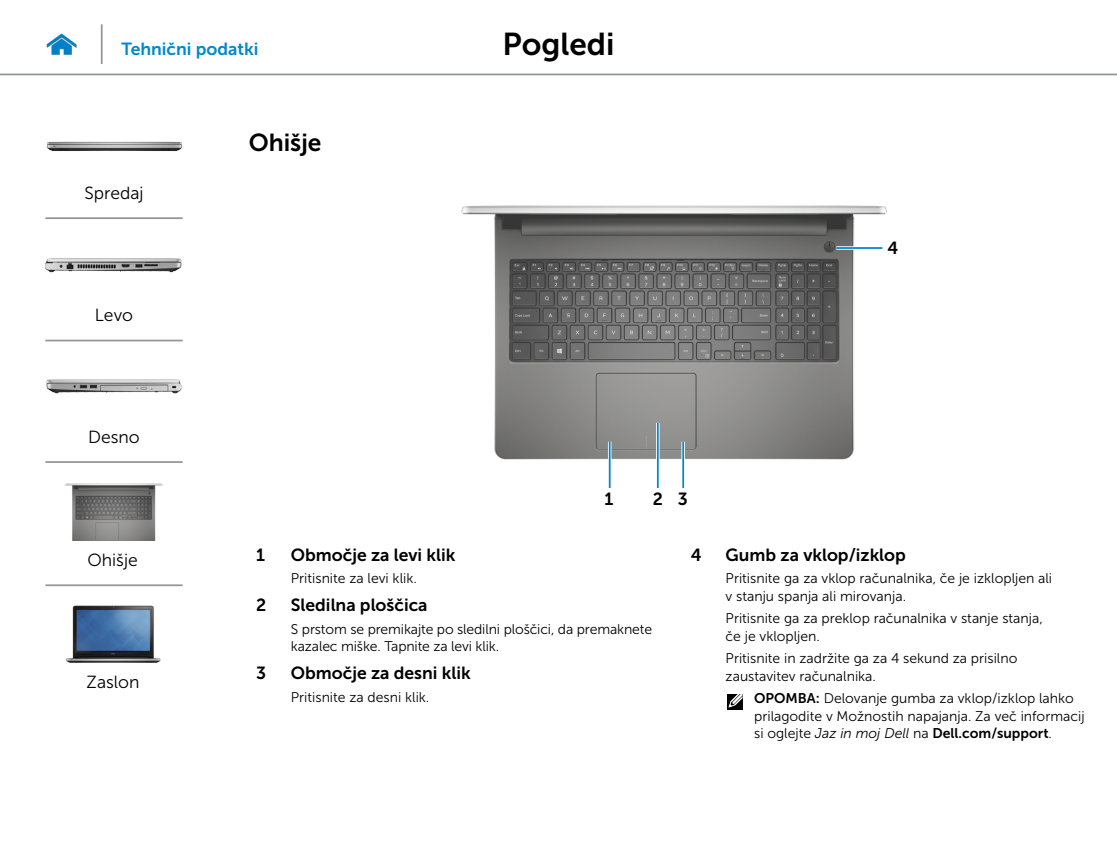
<style>
.page{position:relative;width:1117px;height:844px;background:#fff}
.page>*{position:absolute;margin:0;border:0;box-sizing:border-box;transform-origin:0 0}
.t1{font:31.5px "Museo Sans For Dell 700";color:#000}
.Head2{font:24.5px "Museo Sans For Dell 700";color:#000}
.Callout_Head{font:17.5px "Museo Sans For Dell 700";color:#000}
.t2{font:17.5px "Museo Sans For Dell 300";color:#000}
.t3{font:17.5px "Museo Sans For Dell 700";color:#0087cc}
.Callout-L{font:17.5px "Museo Sans For Dell 700";color:#000}
.Callout_description{font:14px/17.5px "Museo Sans For Dell 300";color:#000}
.Note{font:14px/17.5px "Museo Sans For Dell 300";color:#000}
.s1{font-family:"Museo Sans For Dell 700"}
.s2{font-style:italic}
</style>
<div class="page">
<hr style="left:0;top:74px;width:1116px;height:1px;background:#939598">
<img style="left:46px;top:33px;width:31px;height:22px">
<div style="left:726px;top:693px;width:16px;height:16px;background:#000"></div>
<svg style="left:728px;top:693px;width:14px;height:14px"></svg>
<img style="left:461px;top:205px;width:426px;height:270px">
<svg style="left:836px;top:246px;width:46px;height:4px"></svg>
<hr style="left:836px;top:247px;width:46px;height:2px;background:#0087cc">
<hr style="left:656px;top:422px;width:3px;height:66px;background:#fff">
<hr style="left:656px;top:422px;width:2px;height:66px;background:#0087cc">
<hr style="left:681px;top:441px;width:3px;height:47px;background:#fff">
<hr style="left:682px;top:441px;width:2px;height:47px;background:#0087cc">
<svg style="left:607px;top:441px;width:4px;height:47px"></svg>
<hr style="left:608px;top:441px;width:2px;height:47px;background:#0087cc">
<hr style="left:101px;top:24px;width:2px;height:40px;background:#939598">
<img style="left:46px;top:141px;width:136px;height:10px">
<img style="left:45px;top:258px;width:137px;height:15px">
<img style="left:46px;top:379px;width:136px;height:15px">
<img style="left:64px;top:483px;width:99px;height:57px">
<img style="left:66px;top:605px;width:95px;height:57px">
<hr style="left:45px;top:217px;width:138px;height:2px;background:#939598">
<hr style="left:45px;top:339px;width:138px;height:2px;background:#939598">
<hr style="left:45px;top:461px;width:138px;height:2px;background:#939598">
<hr style="left:45px;top:584px;width:138px;height:2px;background:#939598">
<p class="t3" style="left:122px;top:39px;width:138px">Tehnični podatki</p>
<h1 class="t1" style="left:502px;top:26px;width:114px">Pogledi</h1>
<p class="t2" style="left:84px;top:183px;width:60px">Spredaj</p>
<p class="t2" style="left:95px;top:305px;width:40px">Levo</p>
<p class="t2" style="left:88px;top:428px;width:53px">Desno</p>
<p class="t2" style="left:87px;top:550px;width:52px">Ohišje</p>
<p class="t2" style="left:87px;top:672px;width:54px">Zaslon</p>
<p class="Head2" style="left:249px;top:128px;width:74px">Ohišje</p>
<p class="Callout-L" style="left:604px;top:489px;width:10px">1</p>
<p class="Callout-L" style="left:652px;top:489px;width:12px">2</p>
<p class="Callout-L" style="left:677px;top:489px;width:12px">3</p>
<p class="Callout-L" style="left:887px;top:238px;width:12px">4</p>
<p class="Callout_Head" style="left:256px;top:544px;width:10px">1</p>
<p class="Callout_Head" style="left:291px;top:544px;width:166px">Območje za levi klik</p>
<p class="Callout_description" style="left:291px;top:569px;width:127px">Pritisnite za levi klik.</p>
<p class="Callout_Head" style="left:256px;top:595px;width:12px">2</p>
<p class="Callout_Head" style="left:291px;top:595px;width:138px">Sledilna ploščica</p>
<p class="Callout_description" style="left:291px;top:620px;width:362px">S prstom se premikajte po sledilni ploščici, da premaknete kazalec miške. Tapnite za levi klik.</p>
<p class="Callout_Head" style="left:256px;top:663px;width:12px">3</p>
<p class="Callout_Head" style="left:291px;top:663px;width:181px">Območje za desni klik</p>
<p class="Callout_description" style="left:291px;top:688px;width:140px">Pritisnite za desni klik.</p>
<p class="Callout_Head" style="left:690px;top:544px;width:12px">4</p>
<p class="Callout_Head" style="left:725px;top:544px;width:182px">Gumb za vklop/izklop</p>
<p class="Callout_description" style="left:725px;top:569px;width:328px">Pritisnite ga za vklop računalnika, če je izklopljen ali v stanju spanja ali mirovanja.</p>
<p class="Callout_description" style="left:725px;top:609px;width:318px">Pritisnite ga za preklop računalnika v stanje stanja, če je vklopljen.</p>
<p class="Callout_description" style="left:725px;top:649px;width:293px">Pritisnite in zadržite ga za 4 sekund za prisilno zaustavitev računalnika.</p>
<p class="Note" style="left:754px;top:689px;width:332px"><span class="s1">OPOMBA:</span> Delovanje gumba za vklop/izklop lahko prilagodite v Možnostih napajanja. Za več informacij si oglejte <span class="s2">Jaz in moj Dell</span> na <span class="s1">Dell.com/support</span>.</p>
</div>
